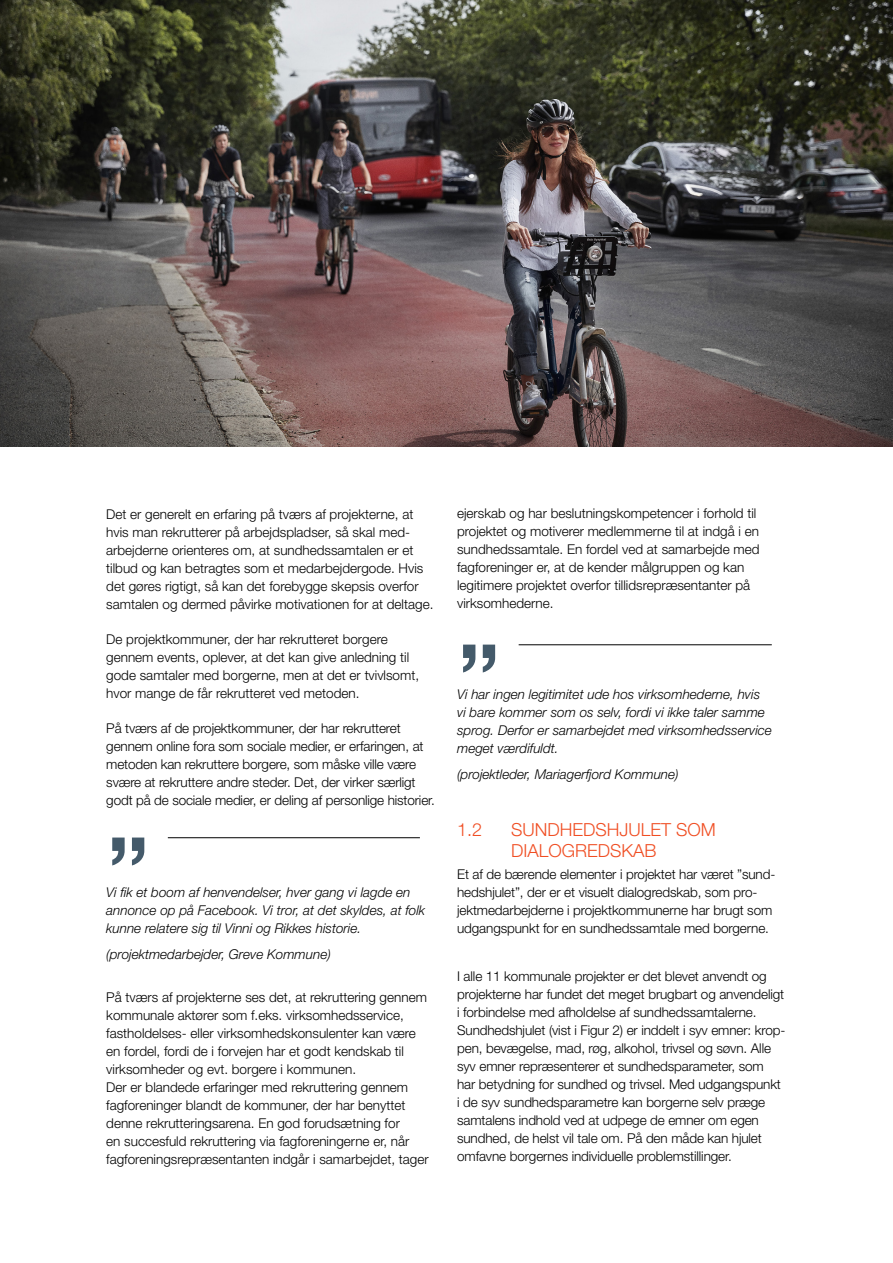
<style>
.page{position:relative;width:893px;height:1263px;background:#fff}
.page>*{position:absolute;margin:0;border:0;box-sizing:border-box;transform-origin:0 0}
.t1{font:500 99px "Helvetica Neue LT Std";color:#445a6a}
.t2{font:300 18px/21px "Helvetica Neue LT Std";color:#f04e23}
.t3{font:300 13.5px/18px "Helvetica Neue LT Std";color:#000}
.t4{font:italic 300 13.5px/18px "Helvetica Neue LT Std";color:#000}
</style>
<div class="page">
<img style="left:0;top:0;width:893px;height:446px">
<hr style="left:168px;top:837px;width:252px;height:1px;background:#000">
<hr style="left:519px;top:644px;width:253px;height:1px;background:#000">
<p class="t3" style="left:106px;top:504px;width:329px">Det er generelt en erfaring på tværs af projekterne, at hvis man rekrutterer på arbejdspladser, så skal med&shy;arbejderne orienteres om, at sundhedssamtalen er et tilbud og kan betragtes som et medarbejdergode. Hvis det gøres rigtigt, så kan det forebygge skepsis overfor samtalen og dermed påvirke motivationen for at deltage.</p>
<p class="t3" style="left:106px;top:629px;width:314px">De projektkommuner, der har rekrutteret borgere gennem events, oplever, at det kan give anledning til gode samtaler med borgerne, men at det er tvivlsomt, hvor mange de får rekrutteret ved metoden.</p>
<p class="t3" style="left:106px;top:718px;width:330px">På tværs af de projektkommuner, der har rekrutteret gennem online fora som sociale medier, er erfaringen, at metoden kan rekruttere borgere, som måske ville være svære at rekruttere andre steder. Det, der virker særligt godt på de sociale medier, er deling af personlige historier.</p>
<h1 class="t1" style="left:106px;top:814px;width:45px">”</h1>
<p class="t4" style="left:106px;top:883px;width:320px">Vi fik et boom af henvendelser, hver gang vi lagde en annonce op på Facebook. Vi tror, at det skyldes, at folk kunne relatere sig til Vinni og Rikkes historie.</p>
<p class="t4" style="left:106px;top:945px;width:226px">(projektmedarbejder, Greve Kommune)</p>
<p class="t3" style="left:106px;top:987px;width:324px">På tværs af projekterne ses det, at rekruttering gennem kommunale aktører som f.eks. virksomhedsservice, fastholdelses- eller virksomhedskonsulenter kan være en fordel, fordi de i forvejen har et godt kendskab til virksomheder og evt. borgere i kommunen.<br>Der er blandede erfaringer med rekruttering gennem fagforeninger blandt de kommuner, der har benyttet denne rekrutteringsarena. En god forudsætning for<br>en succesfuld rekruttering via fagforeningerne er, når fagforeningsrepræsentanten indgår i samarbejdet, tager</p>
<p class="t3" style="left:457px;top:504px;width:304px">ejerskab og har beslutningskompetencer i forhold til projektet og motiverer medlemmerne til at indgå i en sundhedssamtale. En fordel ved at samarbejde med fagforeninger er, at de kender målgruppen og kan legitimere projektet overfor tillidsrepræsentanter på virksomhederne.</p>
<h1 class="t1" style="left:457px;top:621px;width:45px">”</h1>
<p class="t4" style="left:457px;top:685px;width:316px">Vi har ingen legitimitet ude hos virksomhederne, hvis vi bare kommer som os selv, fordi vi ikke taler samme sprog. Derfor er samarbejdet med virksomhedsservice meget værdifuldt.</p>
<p class="t4" style="left:457px;top:765px;width:223px">(projektleder, Mariagerfjord Kommune)</p>
<h2 class="t2" style="left:457px;top:818px;width:27px">1.2</h2>
<h2 class="t2" style="left:511px;top:818px;width:206px">SUNDHEDSHJULET SOM<br>DIALOGREDSKAB</h2>
<p class="t3" style="left:457px;top:865px;width:320px">Et af de bærende elementer i projektet har været ”sund&shy;hedshjulet”, der er et visuelt dialogredskab, som pro&shy;jektmedarbejderne i projektkommunerne har brugt som udgangspunkt for en sundhedssamtale med borgerne.</p>
<p class="t3" style="left:457px;top:966px;width:330px">I alle 11 kommunale projekter er det blevet anvendt og projekterne har fundet det meget brugbart og anvendeligt i forbindelse med afholdelse af sundhedssamtalerne.<br>Sundhedshjulet (vist i Figur 2) er inddelt i syv emner: krop&shy;pen, bevægelse, mad, røg, alkohol, trivsel og søvn. Alle syv emner repræsenterer et sundhedsparameter, som<br>har betydning for sundhed og trivsel. Med udgangspunkt i de syv sundhedsparametre kan borgerne selv præge samtalens indhold ved at udpege de emner om egen sundhed, de helst vil tale om. På den måde kan hjulet omfavne borgernes individuelle problemstillinger.</p>
</div>
